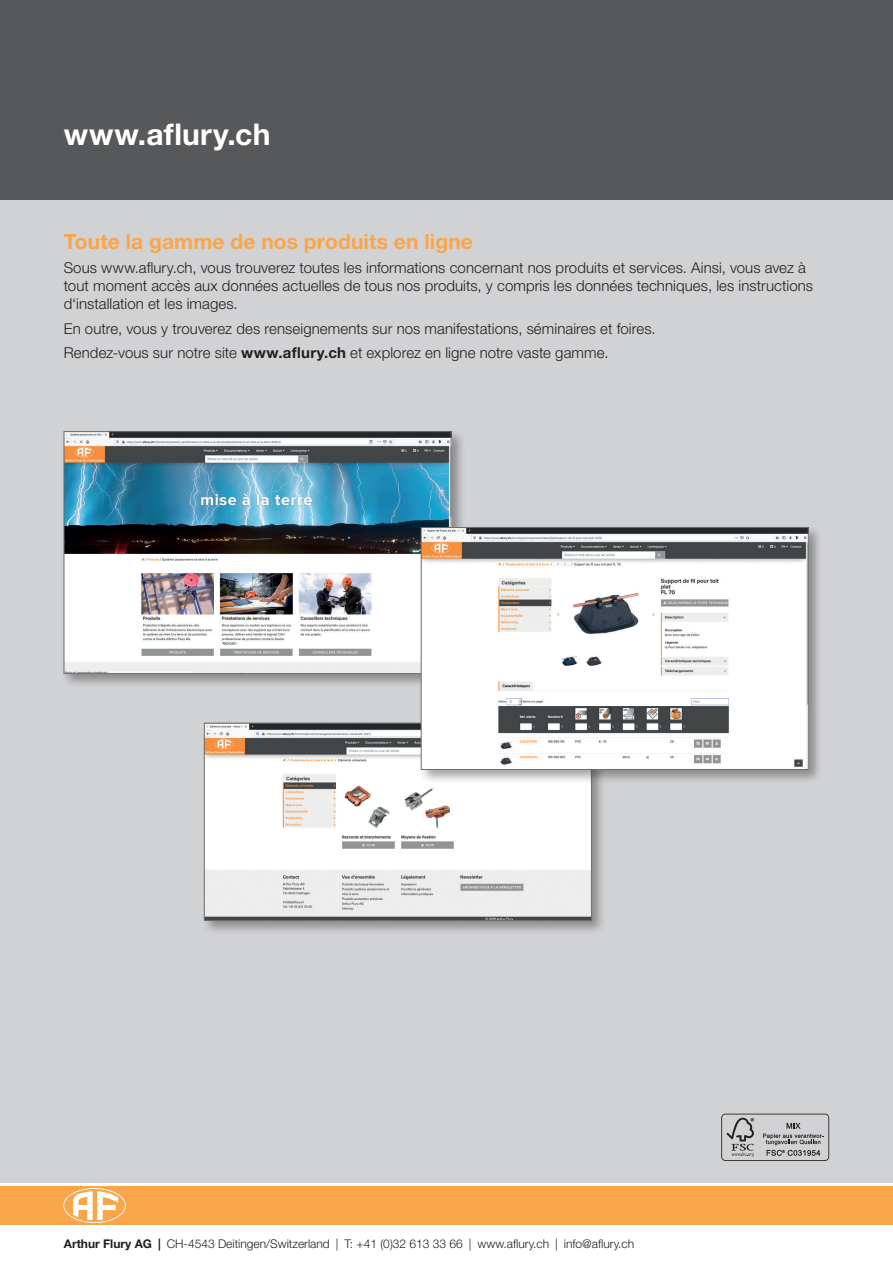
<style>
.page{position:relative;width:893px;height:1263px;background:#fff}
.page>*{position:absolute;margin:0;border:0;box-sizing:border-box;transform-origin:0 0}
.t1{font:700 30px "Helvetica Neue LT Pro";letter-spacing:.02em;color:#fff}
.t2{font:700 21px "Helvetica Neue LT Pro";letter-spacing:.005em;color:#f9a64a}
.t3{font:300 15px/18px "Helvetica Neue LT Pro";letter-spacing:.005em;color:#231f20}
.t4{font:300 12px "Helvetica Neue LT Pro";color:#231f20}
.s1{font-weight:700}
</style>
<div class="page">
<div style="left:0;top:200px;width:893px;height:982px;background:#d1d2d4"></div>
<div style="left:0;top:1186px;width:893px;height:39px;background:#f9a64a"></div>
<div style="left:61px;top:429px;width:405px;height:259px;background:#231f20;opacity:.4"></div>
<img style="left:66px;top:433px;width:383px;height:239px">
<div style="left:64px;top:431px;width:387px;height:243px;border:1px solid #6c6d70"></div>
<div style="left:202px;top:720px;width:404px;height:215px;background:#231f20;opacity:.4"></div>
<img style="left:206px;top:725px;width:384px;height:194px">
<div style="left:204px;top:723px;width:388px;height:198px;border:1px solid #6c6d70"></div>
<div style="left:419px;top:525px;width:404px;height:259px;background:#231f20;opacity:.4"></div>
<img style="left:423px;top:529px;width:383px;height:239px">
<div style="left:421px;top:527px;width:387px;height:243px;border:1px solid #6c6d70"></div>
<div style="left:0;top:0;width:893px;height:200px;background:#57585a"></div>
<svg style="left:721px;top:1114px;width:108px;height:47px"></svg>
<svg style="left:63px;top:1188px;width:63px;height:35px"></svg>
<h1 class="t1" style="left:64px;top:115px;width:208px">www.aflury.ch</h1>
<h2 class="t2" style="left:64px;top:228px;width:411px">Toute la gamme de nos produits en ligne</h2>
<p class="t3" style="left:64px;top:259px;width:751px">Sous www.aflury.ch, vous trouverez toutes les informations concernant nos produits et services. Ainsi, vous avez à tout moment accès aux données actuelles de tous nos produits, y compris les données techniques, les instructions d‘installation et les images.</p>
<p class="t3" style="left:64px;top:316px;width:593px;line-height:24.3px">En outre, vous y trouverez des renseignements sur nos manifestations, séminaires et foires.<br>Rendez-vous sur notre site <span class="s1">www.aflury.ch</span> et explorez en ligne notre vaste gamme.</p>
<p class="t4" style="left:64px;top:1236px;width:572px"><span class="s1">Arthur Flury AG |</span> CH-4543 Deitingen/Switzerland | T: +41 (0)32 613 33 66 | www.aflury.ch | info@aflury.ch</p>
</div>
